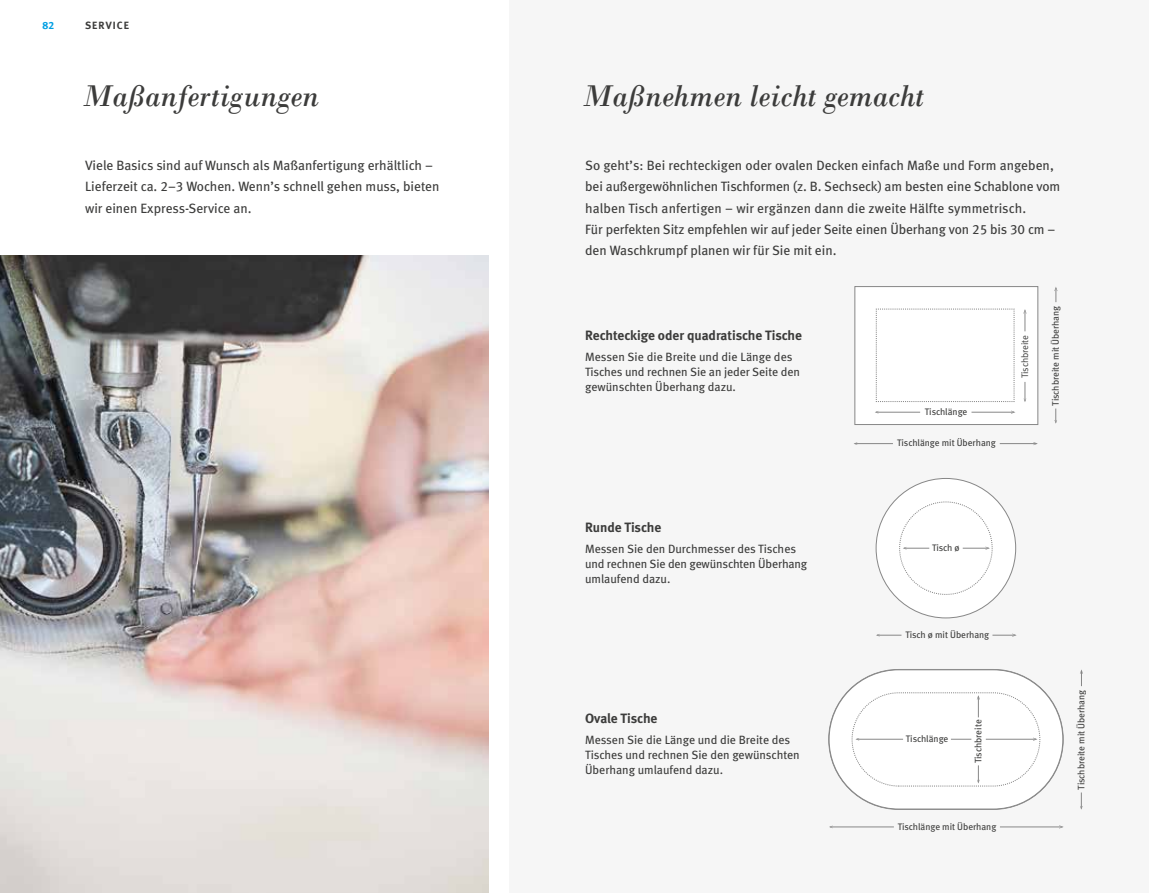
<style>
.page{position:relative;width:1149px;height:893px;background:#fff}
.page>*{position:absolute;margin:0;border:0;box-sizing:border-box;transform-origin:0 0}
.t1{font:italic 31.5px "Bodoni";color:#3c3c3b}
.t2{font:13.5px/21.3px "Meta Book LF";letter-spacing:-.005em;color:#3c3c3b}
.t3{font:13.5px "Meta Bold LF";letter-spacing:-.005em;color:#3c3c3b}
.t4{font:12px/15px "Meta Book LF";letter-spacing:-.005em;color:#3c3c3b}
.t5{font:10.5px "Meta Bold LF";letter-spacing:.1em;color:#3c3c3b}
.t6{font:10.5px "Meta Bold LF";color:#009fe3}
.t7{font:9.45px "Meta Book LF";color:#3c3c3b}
.t8{font:9.45px "Meta Normal LF";letter-spacing:-.005em;color:#3c3c3b}
</style>
<div class="page">
<div style="left:509px;top:0;width:639px;height:893px;background:#f6f6f6"></div>
<img style="left:0;top:255px;width:488px;height:638px">
<div style="left:875px;top:478px;width:140px;height:140px;background:#fff;border-radius:50%"></div>
<svg style="left:876px;top:634px;width:25px;height:2px"></svg>
<svg style="left:992px;top:634px;width:24px;height:3px"></svg>
<svg style="left:903px;top:547px;width:26px;height:2px"></svg>
<svg style="left:962px;top:547px;width:27px;height:3px"></svg>
<div style="left:854px;top:287px;width:183px;height:137px;background:#fff"></div>
<div style="left:854px;top:286px;width:183px;height:139px;border:1px solid #878787"></div>
<svg style="left:875px;top:309px;width:139px;height:93px"></svg>
<hr style="left:854px;top:443px;width:38px;height:1px;background:#878787">
<hr style="left:999px;top:443px;width:37px;height:1px;background:#878787">
<hr style="left:971px;top:412px;width:42px;height:1px;background:#878787">
<svg style="left:1010px;top:411px;width:5px;height:3px"></svg>
<hr style="left:875px;top:412px;width:44px;height:1px;background:#878787">
<svg style="left:1054px;top:409px;width:2px;height:15px"></svg>
<svg style="left:1054px;top:287px;width:3px;height:15px"></svg>
<svg style="left:1023px;top:309px;width:3px;height:22px"></svg>
<svg style="left:1023px;top:382px;width:2px;height:20px"></svg>
<div style="left:828px;top:670px;width:234px;height:139px;background:#fff;border-radius:70px"></div>
<div style="left:851px;top:692px;width:188px;height:94px;border:1px dashed #878787;border-radius:47px"></div>
<hr style="left:829px;top:826px;width:64px;height:1px;background:#878787">
<hr style="left:999px;top:826px;width:62px;height:1px;background:#878787">
<svg style="left:1058px;top:825px;width:5px;height:3px"></svg>
<svg style="left:1080px;top:792px;width:2px;height:18px"></svg>
<svg style="left:1080px;top:669px;width:2px;height:17px"></svg>
<hr style="left:985px;top:739px;width:50px;height:1px;background:#878787">
<svg style="left:1032px;top:738px;width:5px;height:3px"></svg>
<hr style="left:856px;top:739px;width:46px;height:1px;background:#878787">
<svg style="left:951px;top:739px;width:20px;height:1px"></svg>
<svg style="left:977px;top:695px;width:2px;height:22px"></svg>
<svg style="left:977px;top:765px;width:2px;height:18px"></svg>
<p class="t6" style="left:43px;top:20px;width:13px">82</p>
<p class="t5" style="left:85px;top:20px;width:45px">SERVICE</p>
<h1 class="t1" style="left:82px;top:77px;width:239px">Maßanfertigungen</h1>
<h1 class="t1" style="left:581px;top:77px;width:343px">Maßnehmen leicht gemacht</h1>
<p class="t2" style="left:85px;top:155px;width:356px">Viele Basics sind auf Wunsch als Maßanfertigung erhältlich –<br>Lieferzeit ca. 2–3 Wochen. Wenn’s schnell gehen muss, bieten wir einen Express-Service an.</p>
<p class="t2" style="left:585px;top:155px;width:476px">So geht’s: Bei rechteckigen oder ovalen Decken einfach Maße und Form angeben, bei außergewöhnlichen Tischformen (z. B. Sechseck) am besten eine Schablone vom halben Tisch anfertigen – wir ergänzen dann die zweite Hälfte symmetrisch.<br>Für perfekten Sitz empfehlen wir auf jeder Seite einen Überhang von 25 bis 30 cm – den Waschkrumpf planen wir für Sie mit ein.</p>
<p class="t3" style="left:585px;top:327px;width:218px">Rechteckige oder quadratische Tische</p>
<p class="t4" style="left:585px;top:350px;width:216px">Messen Sie die Breite und die Länge des<br>Tisches und rechnen Sie an jeder Seite den gewünschten Überhang dazu.</p>
<p class="t7" style="left:924px;top:406px;width:44px">Tischlänge</p>
<p class="t7" style="left:896px;top:438px;width:100px">Tischlänge mit Überhang</p>
<p class="t8" style="left:1018px;top:378px;width:45px;rotate:-90deg">Tischbreite</p>
<p class="t7" style="left:1049px;top:406px;width:102px;rotate:-90deg">Tischbreite mit Überhang</p>
<p class="t3" style="left:585px;top:519px;width:78px">Runde Tische</p>
<p class="t4" style="left:585px;top:541px;width:224px">Messen Sie den Durchmesser des Tisches und rechnen Sie den gewünschten Überhang umlaufend dazu.</p>
<p class="t3" style="left:585px;top:710px;width:74px">Ovale Tische</p>
<p class="t4" style="left:585px;top:732px;width:216px">Messen Sie die Länge und die Breite des<br>Tisches und rechnen Sie den gewünschten<br>Überhang umlaufend dazu.</p>
<p class="t7" style="left:931px;top:542px;width:29px">Tisch ø</p>
<p class="t7" style="left:905px;top:629px;width:85px">Tisch ø mit Überhang</p>
<p class="t7" style="left:905px;top:733px;width:44px">Tischlänge</p>
<p class="t7" style="left:972px;top:763px;width:45px;rotate:-90deg">Tischbreite</p>
<p class="t7" style="left:897px;top:821px;width:100px">Tischlänge mit Überhang</p>
<p class="t7" style="left:1075px;top:790px;width:102px;rotate:-90deg">Tischbreite mit Überhang</p>
</div>
